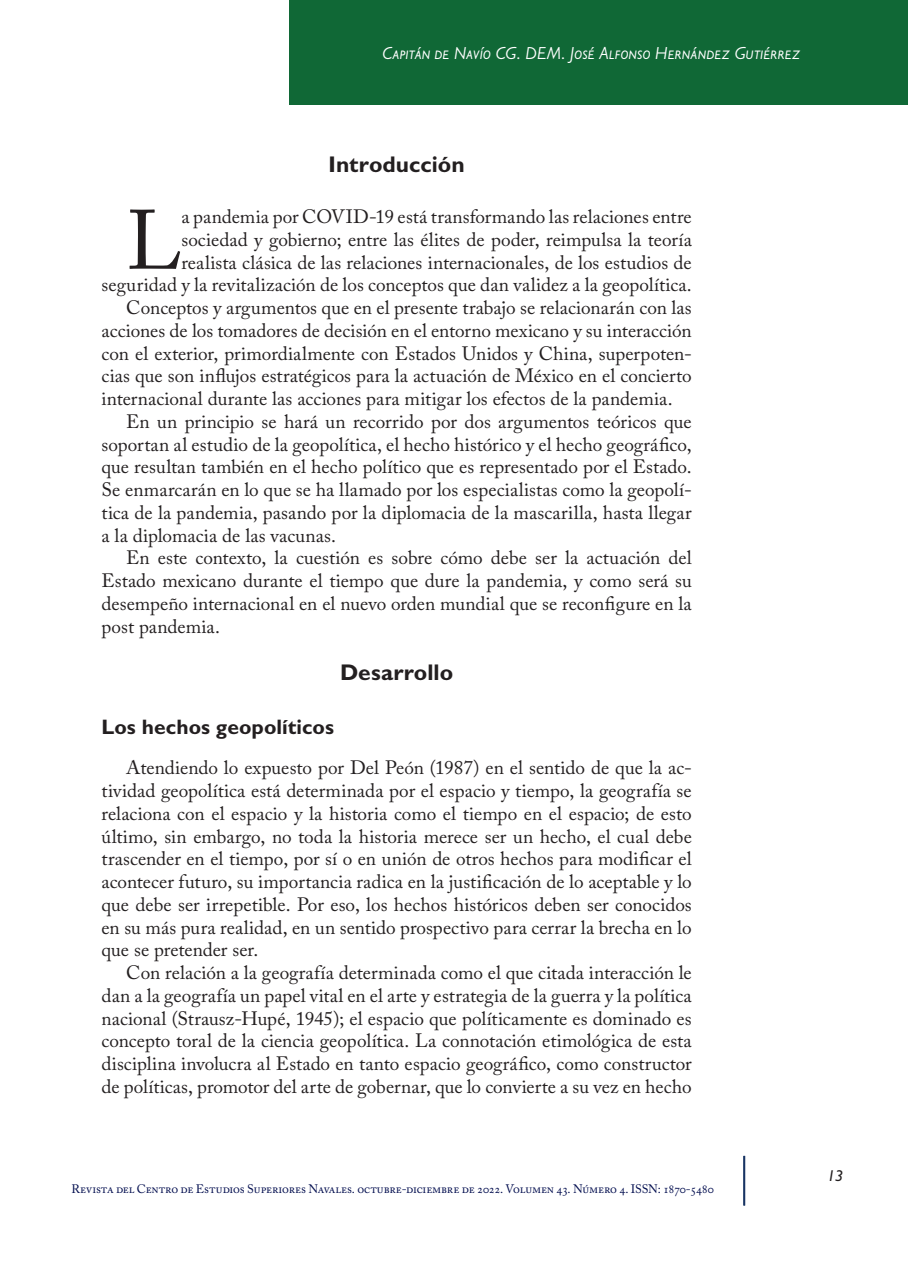
<style>
.page{position:relative;width:908px;height:1270px;background:#fff}
.page>*{position:absolute;margin:0;border:0;box-sizing:border-box;transform-origin:0 0}
._04_Primer_párrafo{font:83.3px "Adobe Caslon Pro";color:#231f20}
._03_Subtítulos{font:700 22.75px "Gill Sans";color:#231f20}
._03_Subtítulos__IZQU{font:700 21px "Gill Sans";color:#231f20}
._05_Normal{font:19.25px/22.8px "Adobe Caslon Pro";color:#231f20;text-align:justify}
._04_Primer_párrafo-2{font:19.25px/22.8px "Adobe Caslon Pro";color:#231f20;text-align:right}
.t1{font:italic 17.5px "Gill Sans";letter-spacing:.02em;color:#fff}
.t2{font:italic 500 15.75px "Gill Sans";color:#231f20}
.t3{font:12.25px "Adobe Caslon Pro";letter-spacing:-.015em;color:#030e4f}
.s1{font-family:"Aller";font-weight:400;font-style:normal;color:#fff}
</style>
<div class="page">
<hr style="left:743px;top:1156px;width:2px;height:49px;background:#183463">
<div style="left:290px;top:0;width:618px;height:104px;background:#106836"></div>
<p class="t1" style="left:382px;top:43px;width:420px">Capitán de Navío CG. DEM. José Alfonso Hernández Gutiérrez</p>
<p class="_03_Subtítulos" style="left:329px;top:150px;width:138px">Introducción</p>
<p class="_04_Primer_párrafo-2" style="left:102px;top:205px;width:592px">a pandemia por COVID-19 está transformando las relaciones entre<br>sociedad y gobierno; entre las élites de poder, reimpulsa la teoría<br>realista clásica de las relaciones internacionales, de los estudios de seguridad y la revitalización de los conceptos que dan validez a la geopolítica.</p>
<p class="_05_Normal" style="left:102px;top:296px;width:592px;text-indent:25px">Conceptos y argumentos que en el presente trabajo se relacionarán con las acciones de los tomadores de decisión en el entorno mexicano y su interacción con el exterior, primordialmente con Estados Unidos y China, superpoten&shy;cias que son influjos estratégicos para la actuación de México en el concierto internacional durante las acciones para mitigar los efectos de la pandemia.</p>
<p class="_05_Normal" style="left:102px;top:410px;width:592px;text-indent:25px">En un principio se hará un recorrido por dos argumentos teóricos que soportan al estudio de la geopolítica, el hecho histórico y el hecho geográfico, que resultan también en el hecho político que es representado por el Estado.<br>Se enmarcarán en lo que se ha llamado por los especialistas como la geopolí&shy;tica de la pandemia, pasando por la diplomacia de la mascarilla, hasta llegar a la diplomacia de las vacunas.</p>
<p class="_05_Normal" style="left:102px;top:546px;width:592px;text-indent:25px">En este contexto, la cuestión es sobre cómo debe ser la actuación del Estado mexicano durante el tiempo que dure la pandemia, y como será su desempeño internacional en el nuevo orden mundial que se reconfigure en la post pandemia.</p>
<p class="_03_Subtítulos" style="left:340px;top:658px;width:115px">Desarrollo</p>
<p class="_03_Subtítulos__IZQU" style="left:102px;top:714px;width:234px">Los hechos geopolíticos</p>
<p class="_05_Normal" style="left:102px;top:756px;width:592px;text-indent:25px">Atendiendo lo expuesto por Del Peón (1987) en el sentido de que la ac&shy;tividad geopolítica está determinada por el espacio y tiempo, la geografía se relaciona con el espacio y la historia como el tiempo en el espacio; de esto último, sin embargo, no toda la historia merece ser un hecho, el cual debe trascender en el tiempo, por sí o en unión de otros hechos para modificar el acontecer futuro, su importancia radica en la justificación de lo aceptable y lo que debe ser irrepetible. Por eso, los hechos históricos deben ser conocidos en su más pura realidad, en un sentido prospectivo para cerrar la brecha en lo que se pretender ser.</p>
<p class="_05_Normal" style="left:102px;top:961px;width:592px;text-indent:25px">Con relación a la geografía determinada como el que citada interacción le dan a la geografía un papel vital en el arte y estrategia de la guerra y la política nacional (Strausz-Hupé, 1945); el espacio que políticamente es dominado es concepto toral de la ciencia geopolítica. La connotación etimológica de esta disciplina involucra al Estado en tanto espacio geográfico, como constructor de políticas, promotor del arte de gobernar, que lo convierte a su vez en hecho</p>
<p class="_04_Primer_párrafo" style="left:126px;top:191px;width:57px">L</p>
<p class="t3" style="left:72px;top:1182px;width:644px">Revista del Centro de Estudios Superiores Navales. octubre-diciembre de 2022. Volumen 43. Número 4. ISSN: 1870-5480</p>
<p class="t2" style="left:824px;top:1166px;width:21px"><span class="s1">1</span>1 3</p>
</div>
